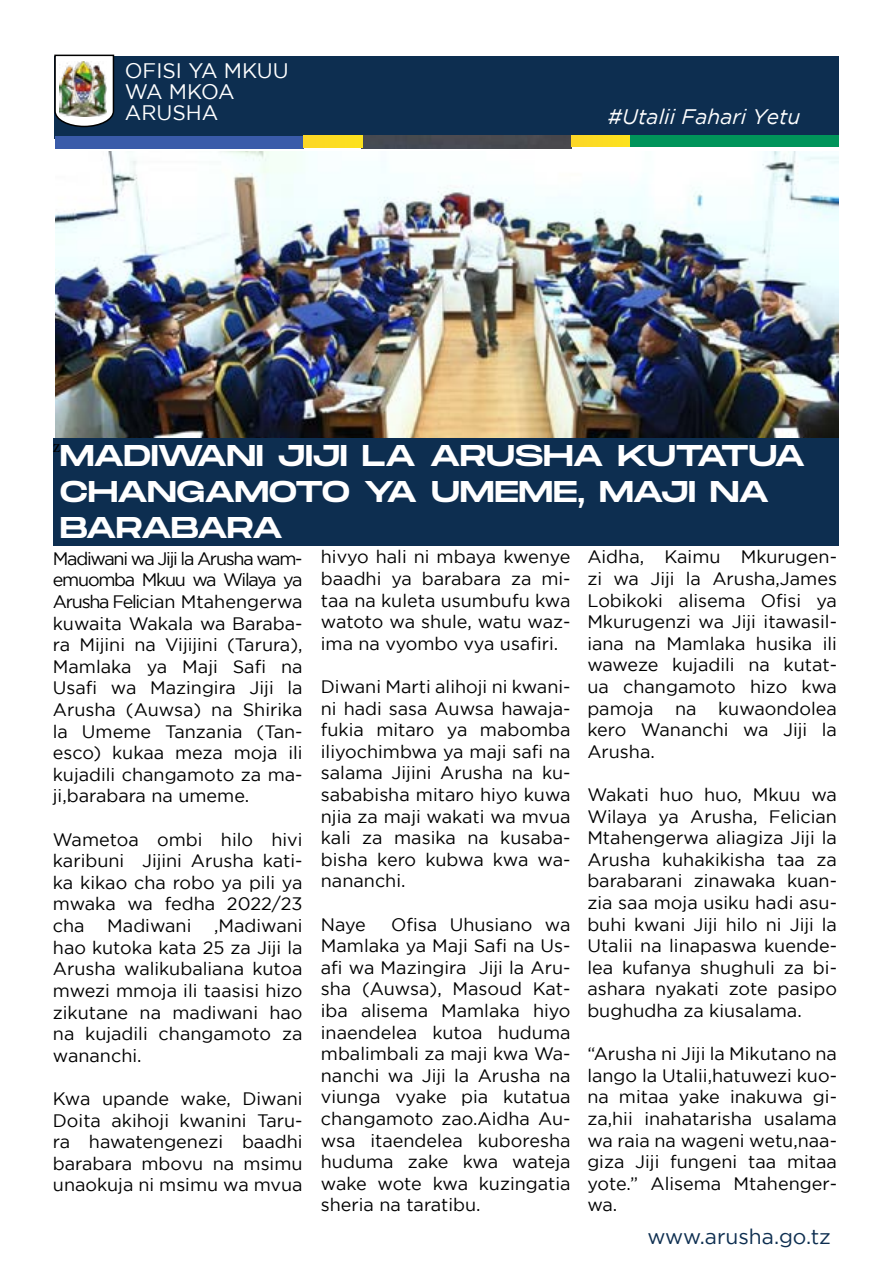
<style>
.page{position:relative;width:893px;height:1263px;background:#fff}
.page>*{position:absolute;margin:0;border:0;box-sizing:border-box;transform-origin:0 0}
.t1{font:30px/36px "Monument Extended";letter-spacing:-.035em;color:#fff}
.t2{font:21px/21px "Gotham";color:#fff}
.t3{font:italic 21px "Gotham";color:#fff}
.t4{font:21px "Gotham";color:#0d2e50}
.t5{font:18px/21.6px "Gotham";color:#000;text-align:justify}
.t6{font:18px "Minion Pro";color:#000}
</style>
<div class="page">
<div style="left:54px;top:56px;width:785px;height:82px;background:#0d2e50"></div>
<svg style="left:54px;top:54px;width:61px;height:74px;background:#a3a9af"></svg>
<img style="left:60px;top:62px;width:47px;height:55px">
<div style="left:55px;top:136px;width:249px;height:12px;background:#3a5ba9"></div>
<div style="left:362px;top:135px;width:209px;height:13px;background:#484a51"></div>
<div style="left:629px;top:136px;width:210px;height:11px;background:#00945a"></div>
<div style="left:304px;top:136px;width:58px;height:11px;background:#fcdc23"></div>
<div style="left:571px;top:135px;width:59px;height:12px;background:#fcdc23"></div>
<img style="left:55px;top:151px;width:784px;height:316px">
<div style="left:53px;top:438px;width:785px;height:108px;background:#0d2e50"></div>
<p class="t2" style="left:125px;top:60px;width:166px">OFISI YA MKUU<br>WA MKOA<br>ARUSHA</p>
<p class="t3" style="left:608px;top:105px;width:194px">#Utalii Fahari Yetu</p>
<p class="t6" style="left:53px;top:434px;width:9px">z</p>
<h1 class="t1" style="left:60px;top:437px;width:747px">MADIWANI JIJI LA ARUSHA KUTATUA<br>CHANGAMOTO YA UMEME, MAJI NA<br>BARABARA</h1>
<p class="t5" style="left:53px;top:547px;width:251px">Madiwani wa Jiji la Arusha wam&shy;emuomba Mkuu wa Wilaya ya Arusha Felician Mtahengerwa kuwaita Wakala wa Baraba&shy;ra Mijini na Vijijini (Tarura), Mamlaka ya Maji Safi na Usafi wa Mazingira Jiji la Arusha (Auwsa) na Shirika la Umeme Tanzania (Tan&shy;esco) kukaa meza moja ili kujadili changamoto za ma&shy;ji,barabara na umeme.</p>
<p class="t5" style="left:53px;top:828px;width:251px">Wametoa ombi hilo hivi karibuni Jijini Arusha kati&shy;ka kikao cha robo ya pili ya mwaka wa fedha 2022/23 cha</p>
<p class="t5" style="left:53px;top:915px;width:251px;text-indent:161px">,Madiwani hao kutoka kata 25 za Jiji la Arusha walikubaliana kutoa mwezi mmoja ili taasisi hizo zikutane na madiwani hao na kujadili changamoto za wananchi.</p>
<p class="t5" style="left:53px;top:1087px;width:251px">Kwa upande wake, Diwani Doita akihoji kwanini Taru&shy;ra hawatengenezi baadhi barabara mbovu na msimu unaokuja ni msimu wa mvua</p>
<p class="t5" style="left:107px;top:915px;width:86px">Madiwani</p>
<p class="t5" style="left:321px;top:546px;width:251px">hivyo hali ni mbaya kwenye baadhi ya barabara za mi&shy;taa na kuleta usumbufu kwa watoto wa shule, watu waz&shy;ima na vyombo vya usafiri.</p>
<p class="t5" style="left:321px;top:675px;width:251px">Diwani Marti alihoji ni kwani&shy;ni hadi sasa Auwsa hawaja&shy;fukia mitaro ya mabomba iliyochimbwa ya maji safi na salama Jijini Arusha na ku&shy;sababisha mitaro hiyo kuwa njia za maji wakati wa mvua kali za masika na kusaba&shy;bisha kero kubwa kwa wa&shy;nananchi.</p>
<p class="t5" style="left:321px;top:913px;width:47px">Naye</p>
<p class="t5" style="left:321px;top:913px;width:251px;text-indent:70px">Ofisa Uhusiano wa Mamlaka ya Maji Safi na Us&shy;afi wa Mazingira Jiji la Aru&shy;sha (Auwsa), Masoud Kat&shy;iba alisema Mamlaka hiyo inaendelea kutoa huduma mbalimbali za maji kwa Wa&shy;nanchi wa Jiji la Arusha na viunga vyake pia kutatua changamoto zao.Aidha Au&shy;wsa itaendelea kuboresha huduma zake kwa wateja wake wote kwa kuzingatia sheria na taratibu.</p>
<p class="t5" style="left:587px;top:546px;width:251px">Aidha, Kaimu Mkurugen&shy;zi wa Jiji la Arusha,James Lobikoki alisema Ofisi ya Mkurugenzi wa Jiji itawasil&shy;iana na Mamlaka husika ili waweze kujadili na kutat&shy;ua changamoto hizo kwa pamoja na kuwaondolea kero Wananchi wa Jiji la Arusha.</p>
<p class="t5" style="left:587px;top:783px;width:251px">Wakati huo huo, Mkuu wa Wilaya ya Arusha, Felician Mtahengerwa aliagiza Jiji la Arusha kuhakikisha taa za barabarani zinawaka kuan&shy;zia saa moja usiku hadi asu&shy;buhi kwani Jiji hilo ni Jiji la Utalii na linapaswa kuende&shy;lea kufanya shughuli za bi&shy;ashara nyakati zote pasipo bughudha za kiusalama.</p>
<p class="t5" style="left:587px;top:1043px;width:251px">“Arusha ni Jiji la Mikutano na lango la Utalii,hatuwezi kuo&shy;na mitaa yake inakuwa gi&shy;za,hii inahatarisha usalama wa raia na wageni wetu,naa&shy;giza Jiji fungeni taa mitaa yote.” Alisema Mtahenger&shy;wa.</p>
<p class="t4" style="left:647px;top:1225px;width:185px">www.arusha.go.tz</p>
</div>
